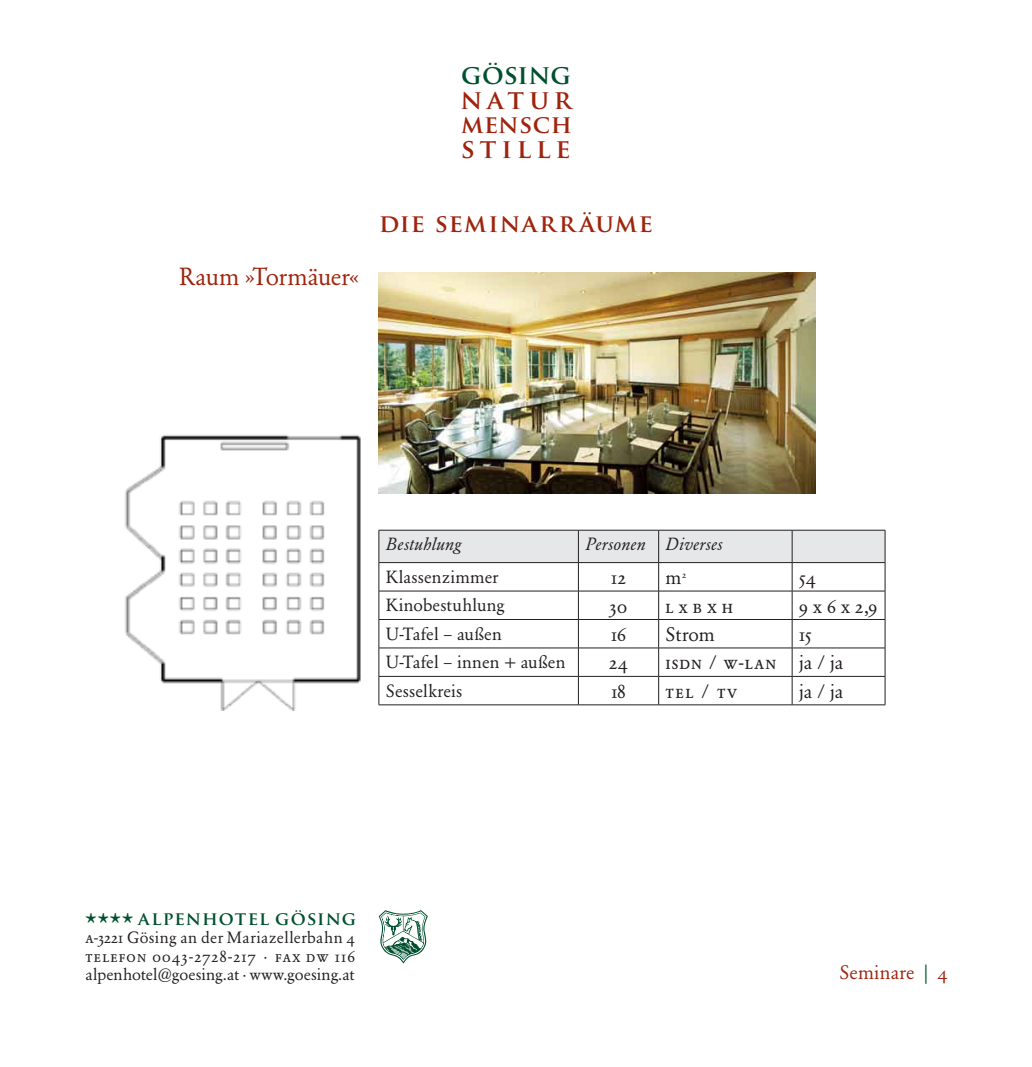
<style>
.page{position:relative;width:1032px;height:1067px;background:#fff}
.page>*{position:absolute;margin:0;border:0;box-sizing:border-box;transform-origin:0 0}
.t1{font:700 26.25px "Trajan Pro";letter-spacing:.185em;color:#9e240d}
.t2{font:700 26.25px "Trajan Pro";letter-spacing:-.01em;color:#00502f}
.t3{font:700 24.5px "Trajan Pro";letter-spacing:.06em;color:#9e240d}
.t4{font:24.5px "Garamond BE";letter-spacing:-.01em;color:#9e240d}
.t5{font:700 24.5px "Trajan Pro";letter-spacing:.035em;color:#9e240d}
.t6{font:19.25px "Garamond BE";letter-spacing:.01em;color:#231f20}
.t7{font:19.25px "Garamond BE Regular SC";letter-spacing:.075em;color:#231f20}
.t8{font:19.25px "Garamond BE";letter-spacing:.005em;color:#9e240d}
.t9{font:700 18.2px "Trajan Pro";letter-spacing:.055em;color:#00502f}
.t10{font:17.5px "Garamond BE";letter-spacing:.01em;color:#231f20}
.t11{font:17.5px "Garamond BE Italic Os F";letter-spacing:.02em;color:#231f20}
.t12{font:16.45px "Garamond BE";letter-spacing:.005em;color:#231f20}
.t13{font:16.45px "Garamond BE Regular SC";letter-spacing:.075em;color:#231f20}
.t14{font:16.28px "Garamond BE";letter-spacing:.025em;color:#231f20}
.s1{font-family:"Garamond BE"}
.s2{font-family:"V Dijck DF Piccolo Antiqua";font-weight:400}
.s3{font-family:"Garamond BE Regular SC"}
.s4{color:#00502f}
</style>
<div class="page">
<img style="left:384px;top:915px;width:14px;height:20px">
<img style="left:124px;top:434px;width:237px;height:276px">
<svg style="left:379px;top:530px;width:507px;height:174px"></svg>
<hr style="left:379px;top:704px;width:199px;height:1px;background:#231f20">
<hr style="left:578px;top:704px;width:81px;height:1px;background:#231f20">
<hr style="left:659px;top:704px;width:133px;height:1px;background:#231f20">
<hr style="left:792px;top:704px;width:93px;height:1px;background:#231f20">
<img style="left:379px;top:273px;width:437px;height:220px">
<h2 class="t4" style="left:179px;top:262px;width:181px">Raum »Tormäuer«</h2>
<h1 class="t2" style="left:461px;top:58px;width:111px">GÖSING</h1>
<h1 class="t1" style="left:460px;top:83px;width:113px">NATUR</h1>
<h2 class="t5" style="left:461px;top:109px;width:112px">MENSCH</h2>
<h1 class="t1" style="left:461px;top:132px;width:111px">STILLE</h1>
<h2 class="t3" style="left:379px;top:208px;width:275px">DIE SEMINARRÄUME</h2>
<p class="t11" style="left:386px;top:534px;width:77px">Bestuhlung</p>
<p class="t11" style="left:585px;top:534px;width:139px">Personen Diverses</p>
<p class="t10" style="left:386px;top:566px;width:114px">Klassenzimmer</p>
<p class="t6" style="left:611px;top:566px;width:16px">12</p>
<p class="t6" style="left:666px;top:566px;width:22px">m<sup>2</sup></p>
<p class="t6" style="left:799px;top:566px;width:18px">54</p>
<p class="t10" style="left:386px;top:595px;width:120px">Kinobestuhlung</p>
<p class="t6" style="left:610px;top:594px;width:19px">30</p>
<p class="t7" style="left:666px;top:594px;width:69px">l <span class="s1">x</span> b x h</p>
<p class="t6" style="left:799px;top:594px;width:80px">9 x 6 x 2,9</p>
<p class="t10" style="left:386px;top:623px;width:118px">U-Tafel – außen</p>
<p class="t6" style="left:611px;top:623px;width:17px">16</p>
<p class="t6" style="left:666px;top:623px;width:51px">Strom</p>
<p class="t6" style="left:799px;top:623px;width:14px">15</p>
<p class="t10" style="left:386px;top:652px;width:181px">U-Tafel – innen + außen</p>
<p class="t6" style="left:609px;top:651px;width:20px">24</p>
<p class="t7" style="left:666px;top:651px;width:179px">isdn / w-lan <span class="s1">ja / ja</span></p>
<p class="t10" style="left:386px;top:680px;width:78px">Sesselkreis</p>
<p class="t6" style="left:611px;top:680px;width:16px">18</p>
<p class="t7" style="left:666px;top:680px;width:73px">tel / tv</p>
<p class="t6" style="left:799px;top:680px;width:46px">ja / ja</p>
<p class="t9" style="left:86px;top:907px;width:272px"><span class="s2">****</span> ALPENHOTEL GÖSING</p>
<p class="t14" style="left:86px;top:928px;width:271px"><span class="s3">a-3221</span> Gösing an der Mariazellerbahn <span class="s3">4</span></p>
<p class="t13" style="left:86px;top:946px;width:271px">telefon 0043-2728-217 · fax dw 116</p>
<p class="t12" style="left:86px;top:964px;width:271px">alpenhotel@goesing.at · www.goesing.at</p>
<p class="t8" style="left:839px;top:961px;width:90px">Seminare <span class="s4">|</span></p>
</div>
